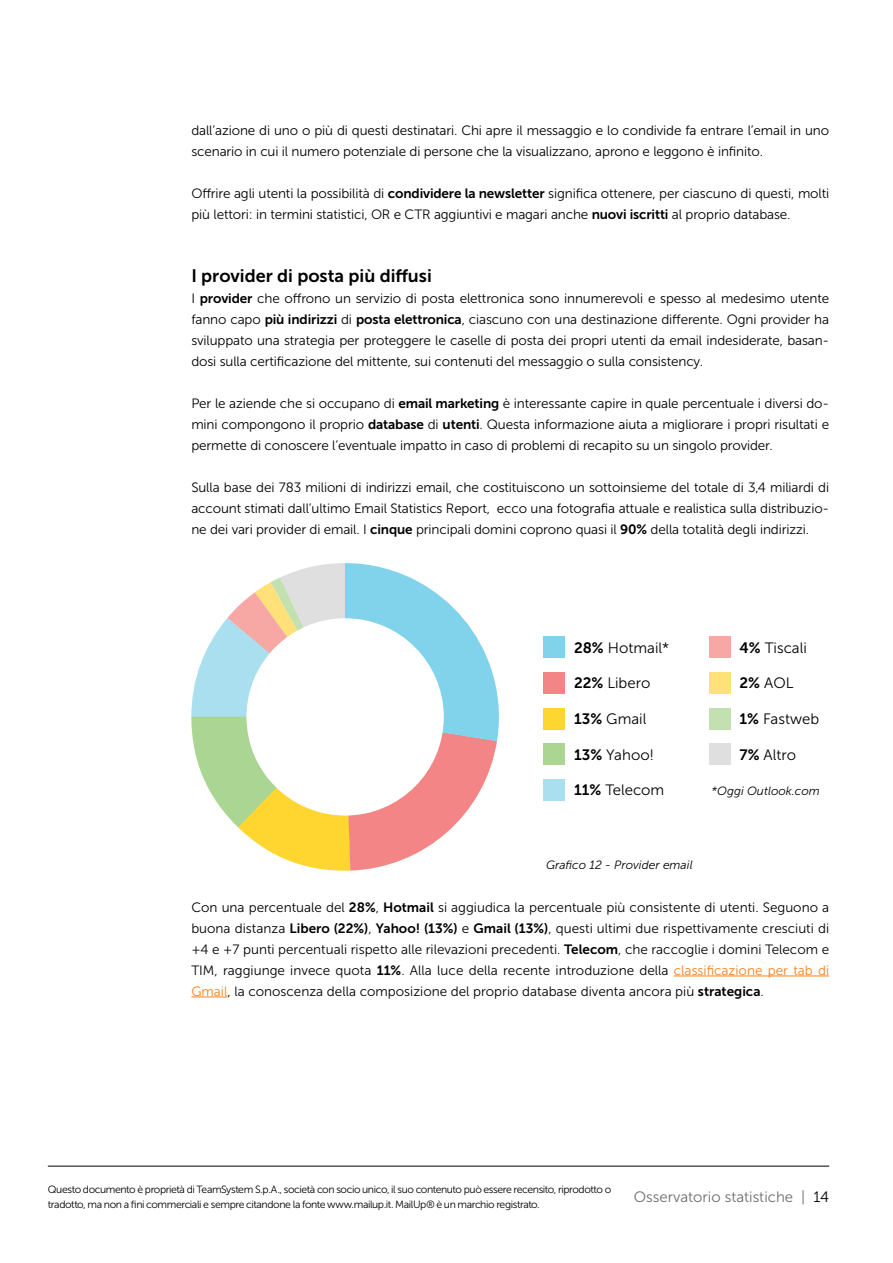
<style>
.page{position:relative;width:893px;height:1263px;background:#fff}
.page>*{position:absolute;margin:0;border:0;box-sizing:border-box;transform-origin:0 0}
.t1{font:18px "Museo Sans 700";color:#000}
.t2{font:15px "Museo Sans 300";color:#000}
.t3{font:15px "Museo Sans 300";color:#6d6e71}
.t4{font:13.5px/21px "Museo Sans 300";letter-spacing:-.01em;color:#000;text-align:justify}
.t5{font:italic 12px "Museo Sans 300";color:#000}
.t6{font:10.5px/15px "Museo Sans 300";letter-spacing:-.04em;color:#000}
.s1{font-family:"Museo Sans 700"}
.s2{color:#f58220}
.s3{color:#000}
</style>
<div class="page">
<hr style="left:48px;top:1166px;width:781px;height:1px;background:#000">
<hr style="left:674px;top:976px;width:155px;height:1px;background:#f58220">
<hr style="left:191px;top:997px;width:36px;height:1px;background:#f58220">
<svg style="left:191px;top:563px;width:308px;height:308px"></svg>
<div style="left:246px;top:618px;width:198px;height:197px;background:#fff;border-radius:50%"></div>
<div style="left:543px;top:636px;width:22px;height:22px;background:#81d3eb"></div>
<div style="left:543px;top:708px;width:22px;height:21px;background:#ffd530"></div>
<div style="left:543px;top:672px;width:22px;height:21px;background:#f48586"></div>
<div style="left:543px;top:779px;width:22px;height:22px;background:#aadfef"></div>
<div style="left:543px;top:744px;width:22px;height:21px;background:#abd593"></div>
<div style="left:709px;top:636px;width:21px;height:22px;background:#f7a7a4"></div>
<div style="left:709px;top:672px;width:21px;height:21px;background:#ffe079"></div>
<div style="left:709px;top:708px;width:21px;height:21px;background:#c2e0b0"></div>
<div style="left:709px;top:744px;width:21px;height:21px;background:#e0dfdf"></div>
<p class="t4" style="left:191px;top:119px;width:639px">dall’azione di uno o più di questi destinatari. Chi apre il messaggio e lo condivide fa entrare l’email in uno scenario in cui il numero potenziale di persone che la visualizzano, aprono e leggono è infinito.</p>
<p class="t4" style="left:191px;top:182px;width:639px">Offrire agli utenti la possibilità di <span class="s1">condividere la newsletter</span> significa ottenere, per ciascuno di questi, molti più lettori: in termini statistici, OR e CTR aggiuntivi e magari anche <span class="s1">nuovi iscritti</span> al proprio database.</p>
<h1 class="t1" style="left:191px;top:265px;width:242px">I provider di posta più diffusi</h1>
<p class="t4" style="left:191px;top:287px;width:639px">I <span class="s1">provider</span> che offrono un servizio di posta elettronica sono innumerevoli e spesso al medesimo utente fanno capo <span class="s1">più indirizzi</span> di <span class="s1">posta elettronica</span>, ciascuno con una destinazione differente. Ogni provider ha sviluppato una strategia per proteggere le caselle di posta dei propri utenti da email indesiderate, basan&shy;dosi sulla certificazione del mittente, sui contenuti del messaggio o sulla consistency.</p>
<p class="t4" style="left:191px;top:392px;width:639px">Per le aziende che si occupano di <span class="s1">email marketing</span> è interessante capire in quale percentuale i diversi do&shy;mini compongono il proprio <span class="s1">database</span> di <span class="s1">utenti</span>. Questa informazione aiuta a migliorare i propri risultati e permette di conoscere l’eventuale impatto in caso di problemi di recapito su un singolo provider.</p>
<p class="t4" style="left:191px;top:476px;width:639px">Sulla base dei 783 milioni di indirizzi email, che costituiscono un sottoinsieme del totale di 3,4 miliardi di account stimati dall’ultimo Email Statistics Report, ecco una fotografia attuale e realistica sulla distribuzio&shy;ne dei vari provider di email. I <span class="s1">cinque</span> principali domini coprono quasi il <span class="s1">90%</span> della totalità degli indirizzi.</p>
<p class="t2" style="left:574px;top:639px;width:97px"><span class="s1">28%</span> Hotmail*</p>
<p class="t2" style="left:574px;top:675px;width:78px"><span class="s1">22%</span> Libero</p>
<p class="t2" style="left:574px;top:711px;width:74px"><span class="s1">13%</span> Gmail</p>
<p class="t2" style="left:574px;top:747px;width:82px"><span class="s1">13%</span> Yahoo!</p>
<p class="t2" style="left:574px;top:782px;width:92px"><span class="s1">11%</span> Telecom</p>
<p class="t2" style="left:739px;top:639px;width:69px"><span class="s1">4%</span> Tiscali</p>
<p class="t2" style="left:739px;top:675px;width:55px"><span class="s1">2%</span> AOL</p>
<p class="t2" style="left:739px;top:711px;width:81px"><span class="s1">1%</span> Fastweb</p>
<p class="t2" style="left:739px;top:747px;width:58px"><span class="s1">7%</span> Altro</p>
<p class="t5" style="left:712px;top:785px;width:110px">*Oggi Outlook.com</p>
<p class="t5" style="left:546px;top:858px;width:148px">Grafico 12 - Provider email</p>
<p class="t4" style="left:191px;top:896px;width:639px">Con una percentuale del <span class="s1">28%</span>, <span class="s1">Hotmail</span> si aggiudica la percentuale più consistente di utenti. Seguono a buona distanza <span class="s1">Libero (22%)</span>, <span class="s1">Yahoo! (13%)</span> e <span class="s1">Gmail (13%)</span>, questi ultimi due rispettivamente cresciuti di +4 e +7 punti percentuali rispetto alle rilevazioni precedenti. <span class="s1">Telecom</span>, che raccoglie i domini Telecom e TIM, raggiunge invece quota <span class="s1">11%</span>. Alla luce della recente introduzione della <span class="s2">classificazione per tab di Gmail</span>, la conoscenza della composizione del proprio database diventa ancora più <span class="s1">strategica</span>.</p>
<p class="t6" style="left:48px;top:1182px;width:565px">Questo documento è proprietà di TeamSystem S.p.A., società con socio unico, il suo contenuto può essere recensito, riprodotto o tradotto, ma non a fini commerciali e sempre citandone la fonte www.mailup.it. MailUp® è un marchio registrato.</p>
<p class="t3" style="left:634px;top:1189px;width:197px">Osservatorio statistiche | <span class="s3">14</span></p>
</div>
